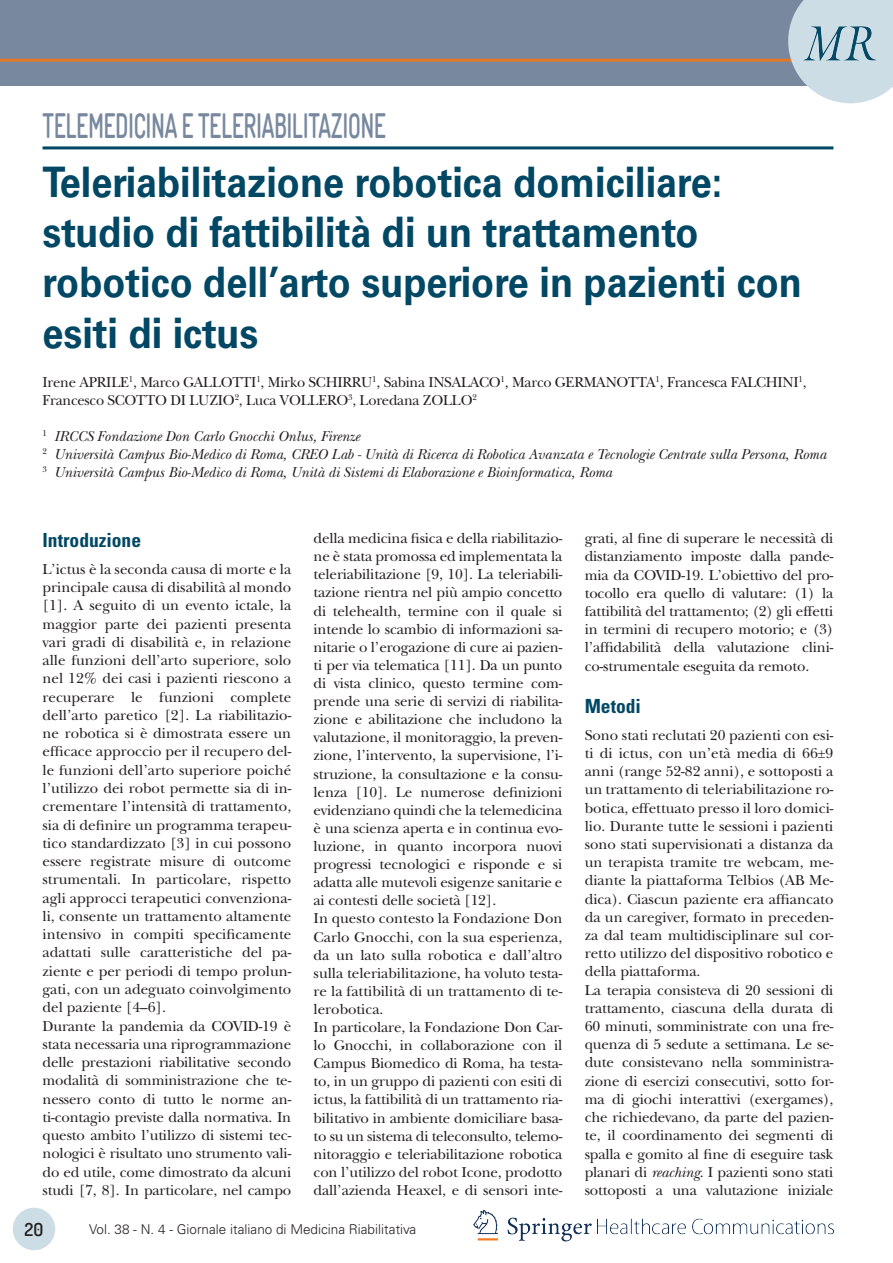
<style>
.page{position:relative;width:893px;height:1263px;background:#fff}
.page>*{position:absolute;margin:0;border:0;box-sizing:border-box;transform-origin:0 0}
.t1{font:700 42px/50.4px "Univers LT Std";color:#024865;scale:.9 1}
.t2{font:600 33.75px "Dosis";color:#78889e;scale:.67 1}
.t3{font:700 condensed 19.5px "Univers LT Std";color:#024865}
.t4{font:600 18px "Dosis";color:#231f20}
.t5{font:15px/18.1px "New Baskerville Std";letter-spacing:-.01em;color:#231f20}
.t6{font:italic 15px/18.1px "New Baskerville";color:#231f20}
.t7{font:15px/18px "New Baskerville";letter-spacing:-.015em;color:#231f20}
.t8{font:300 13.5px "Univers LT Std";color:#231f20}
.s1{font-style:italic}
</style>
<div class="page">
<div style="left:0;top:0;width:893px;height:85px;background:#78889e"></div>
<hr style="left:0;top:59px;width:804px;height:3px;background:#e27725">
<svg style="left:788px;top:0;width:105px;height:103px;background:#c1d2dc"></svg>
<img style="left:473px;top:1210px;width:361px;height:32px">
<div style="left:13px;top:1208px;width:42px;height:42px;background:#cddde6;border-radius:50%"></div>
<hr style="left:43px;top:146px;width:790px;height:3px;background:#024865">
<h2 class="t2" style="left:43px;top:104px;width:514px">TELEMEDICINA E TELERIABILITAZIONE</h2>
<h1 class="t1" style="left:43px;top:157px;width:845px">Teleriabilitazione robotica domiciliare: studio di fattibilità di un trattamento robotico dell’arto superiore in pazienti con esiti di ictus</h1>
<p class="t7" style="left:43px;top:373px;width:765px">Irene APRILE<sup>1</sup>, Marco GALLOTTI<sup>1</sup>, Mirko SCHIRRU<sup>1</sup>, Sabina INSALACO<sup>1</sup>, Marco GERMANOTTA<sup>1</sup>, Francesca FALCHINI<sup>1</sup>,<br>Francesco SCOTTO DI LUZIO<sup>2</sup>, Luca VOLLERO<sup>3</sup>, Loredana ZOLLO<sup>2</sup></p>
<p class="t6" style="left:43px;top:427px;width:785px"><sup>1</sup> IRCCS Fondazione Don Carlo Gnocchi Onlus, Firenze<br><sup>2</sup> Università Campus Bio-Medico di Roma, CREO Lab - Unità di Ricerca di Robotica Avanzata e Tecnologie Centrate sulla Persona, Roma<br><sup>3</sup> Università Campus Bio-Medico di Roma, Unità di Sistemi di Elaborazione e Bioinformatica, Roma</p>
<h3 class="t3" style="left:43px;top:528px;width:100px">Introduzione</h3>
<p class="t5" style="left:43px;top:560px;width:250px">L’ictus è la seconda causa di morte e la principale causa di disabilità al mondo [1]. A seguito di un evento ictale, la maggior parte dei pazienti presenta vari gradi di disabilità e, in relazione alle funzioni dell’arto superiore, solo nel 12% dei casi i pazienti riescono a recuperare le funzioni complete dell’arto paretico [2]. La riabilitazio&shy;ne robotica si è dimostrata essere un efficace approccio per il recupero del&shy;le funzioni dell’arto superiore poiché l’utilizzo dei robot permette sia di in&shy;crementare l’intensità di trattamento, sia di definire un programma terapeu&shy;tico standardizzato [3] in cui possono essere registrate misure di outcome strumentali. In particolare, rispetto agli approcci terapeutici convenziona&shy;li, consente un trattamento altamente intensivo in compiti specificamente adattati sulle caratteristiche del pa&shy;ziente e per periodi di tempo prolun&shy;gati, con un adeguato coinvolgimento del paziente [4–6].<br>Durante la pandemia da COVID-19 è stata necessaria una riprogrammazione delle prestazioni riabilitative secondo modalità di somministrazione che te&shy;nessero conto di tutto le norme an&shy;ti-contagio previste dalla normativa. In questo ambito l’utilizzo di sistemi tec&shy;nologici è risultato uno strumento vali&shy;do ed utile, come dimostrato da alcuni studi [7, 8]. In particolare, nel campo</p>
<p class="t5" style="left:314px;top:529px;width:250px">della medicina fisica e della riabilitazio&shy;ne è stata promossa ed implementata la teleriabilitazione [9, 10]. La teleriabili&shy;tazione rientra nel più ampio concetto di telehealth, termine con il quale si intende lo scambio di informazioni sa&shy;nitarie o l’erogazione di cure ai pazien&shy;ti per via telematica [11]. Da un punto di vista clinico, questo termine com&shy;prende una serie di servizi di riabilita&shy;zione e abilitazione che includono la valutazione, il monitoraggio, la preven&shy;zione, l’intervento, la supervisione, l’i&shy;struzione, la consultazione e la consu&shy;lenza [10]. Le numerose definizioni evidenziano quindi che la telemedicina è una scienza aperta e in continua evo&shy;luzione, in quanto incorpora nuovi progressi tecnologici e risponde e si adatta alle mutevoli esigenze sanitarie e ai contesti delle società [12].<br>In questo contesto la Fondazione Don Carlo Gnocchi, con la sua esperienza, da un lato sulla robotica e dall’altro sulla teleriabilitazione, ha voluto testa&shy;re la fattibilità di un trattamento di te&shy;lerobotica.<br>In particolare, la Fondazione Don Car&shy;lo Gnocchi, in collaborazione con il Campus Biomedico di Roma, ha testa&shy;to, in un gruppo di pazienti con esiti di ictus, la fattibilità di un trattamento ria&shy;bilitativo in ambiente domiciliare basa&shy;to su un sistema di teleconsulto, telemo&shy;nitoraggio e teleriabilitazione robotica con l’utilizzo del robot Icone, prodotto dall’azienda Heaxel, e di sensori inte-</p>
<p class="t5" style="left:585px;top:529px;width:250px;text-align:justify">grati, al fine di superare le necessità di distanziamento imposte dalla pande&shy;mia da COVID-19. L’obiettivo del pro&shy;tocollo era quello di valutare: (1) la fattibilità del trattamento; (2) gli effetti in termini di recupero motorio; e (3) l’affidabilità della valutazione clini&shy;co-strumentale eseguita da remoto.</p>
<h3 class="t3" style="left:585px;top:694px;width:58px">Metodi</h3>
<p class="t5" style="left:585px;top:726px;width:250px">Sono stati reclutati 20 pazienti con esi&shy;ti di ictus, con un’età media di 66±9 anni (range 52-82 anni), e sottoposti a un trattamento di teleriabilitazione ro&shy;botica, effettuato presso il loro domici&shy;lio. Durante tutte le sessioni i pazienti sono stati supervisionati a distanza da un terapista tramite tre webcam, me&shy;diante la piattaforma Telbios (AB Me&shy;dica). Ciascun paziente era affiancato da un caregiver, formato in preceden&shy;za dal team multidisciplinare sul cor&shy;retto utilizzo del dispositivo robotico e della piattaforma.<br>La terapia consisteva di 20 sessioni di trattamento, ciascuna della durata di 60 minuti, somministrate con una fre&shy;quenza di 5 sedute a settimana. Le se&shy;dute consistevano nella somministra&shy;zione di esercizi consecutivi, sotto for&shy;ma di giochi interattivi (exergames), che richiedevano, da parte del pazien&shy;te, il coordinamento dei segmenti di spalla e gomito al fine di eseguire task planari di <span class="s1">reaching</span>. I pazienti sono stati sottoposti a una valutazione iniziale</p>
<p class="t4" style="left:25px;top:1217px;width:20px">20</p>
<p class="t8" style="left:89px;top:1221px;width:329px">Vol. 38 - N. 4 - Giornale italiano di Medicina Riabilitativa</p>
</div>
